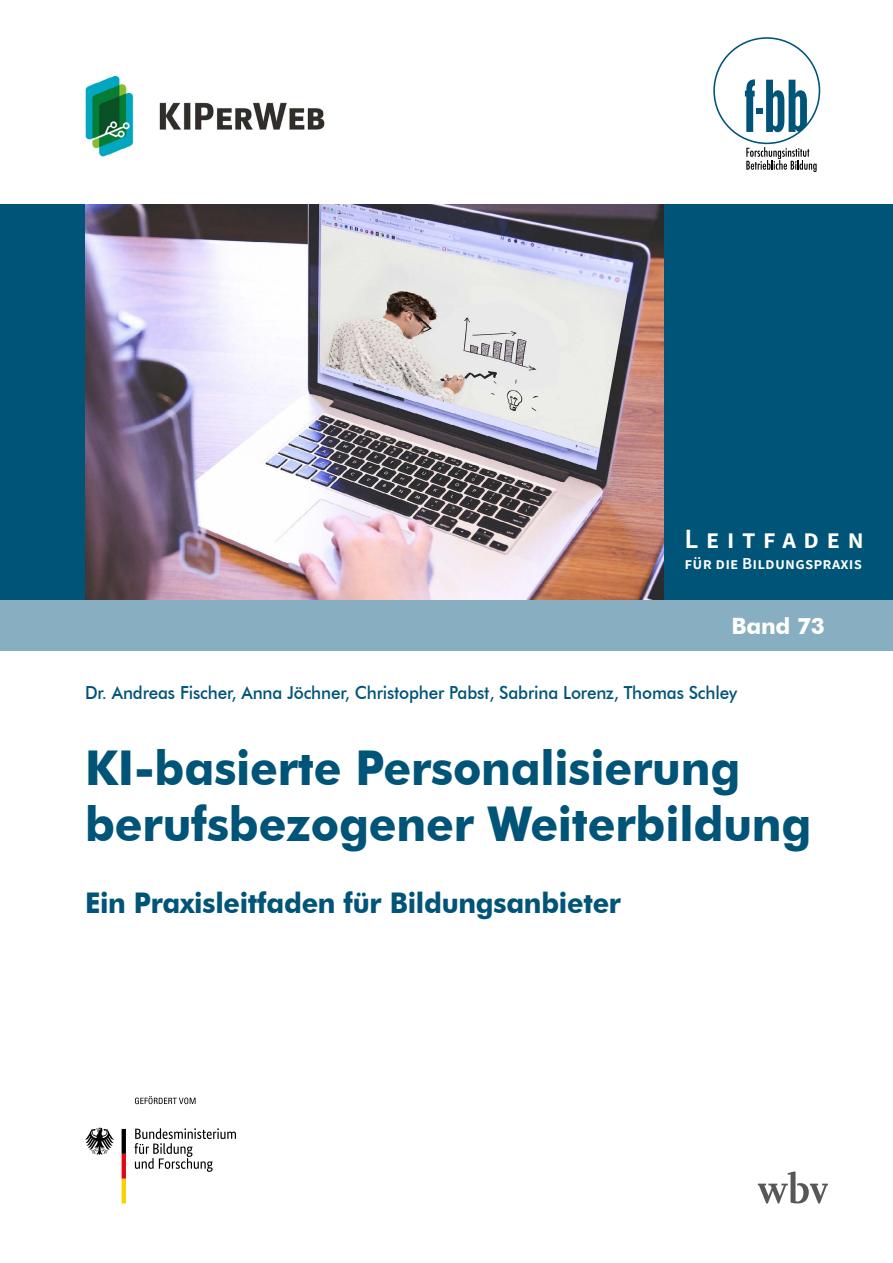
<style>
.page{position:relative;width:893px;height:1263px;background:#fff}
.page>*{position:absolute;margin:0;border:0;box-sizing:border-box;transform-origin:0 0}
.t1{font:700 48px/55.5px "Futura BT";letter-spacing:-.005em;color:#005478;scale:.95 1}
.t2{font:700 28.5px "Futura BT";letter-spacing:-.01em;color:#005478;scale:.95 1}
.t3{font:600 27.9px "Source Sans Pro";letter-spacing:.26em;color:#fff}
.t4{font:700 22.5px "Futura BT";letter-spacing:-.01em;color:#fff}
.t5{font:500 18px "Futura BT";letter-spacing:-.01em;color:#005478;scale:.95 1}
.t6{font:600 16.8px "Source Sans Pro";letter-spacing:.01em;color:#fff}
</style>
<div class="page">
<div style="left:0;top:595px;width:893px;height:56px;background:#88aec1"></div>
<div style="left:0;top:204px;width:893px;height:396px;background:#005478"></div>
<img style="left:85px;top:204px;width:578px;height:396px">
<svg style="left:745px;top:79px;width:62px;height:53px"></svg>
<div style="left:713px;top:37px;width:107px;height:107px;border:2px solid #005478;border-radius:50%"></div>
<svg style="left:746px;top:147px;width:71px;height:25px"></svg>
<svg style="left:758px;top:1171px;width:70px;height:32px"></svg>
<svg style="left:134px;top:1128px;width:102px;height:44px"></svg>
<svg style="left:85px;top:1128px;width:29px;height:27px"></svg>
<svg style="left:122px;top:1129px;width:4px;height:74px"></svg>
<svg style="left:135px;top:1096px;width:61px;height:8px"></svg>
<img style="left:85px;top:75px;width:240px;height:82px">
<p class="t3" style="left:685px;top:520px;width:181px">Leitfaden</p>
<p class="t6" style="left:685px;top:552px;width:179px">für die Bildungspraxis</p>
<p class="t4" style="left:731px;top:612px;width:95px">Band 73</p>
<p class="t5" style="left:85px;top:681px;width:688px">Dr. Andreas Fischer, Anna Jöchner, Christopher Pabst, Sabrina Lorenz, Thomas Schley</p>
<p class="t1" style="left:85px;top:740px;width:766px">KI-basierte Personalisierung berufsbezogener Weiterbildung</p>
<p class="t2" style="left:85px;top:886px;width:566px">Ein Praxisleitfaden für Bildungsanbieter</p>
</div>
